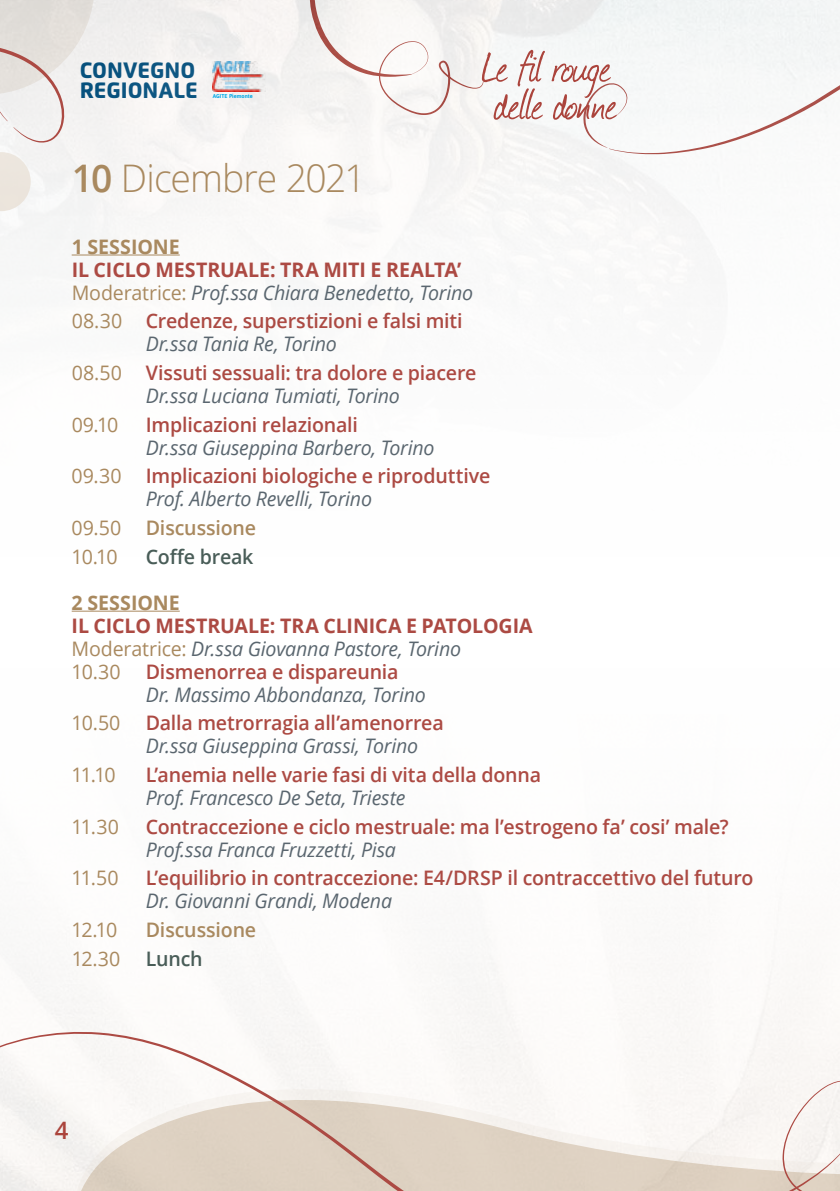
<style>
.page{position:relative;width:840px;height:1191px;background:#fff}
.page>*{position:absolute;margin:0;border:0;box-sizing:border-box;transform-origin:0 0}
.t1{font:50.2px/37.6px "Journal";letter-spacing:-.015em;color:#ab443c}
.t2{font:300 38px "Open Sans";letter-spacing:-.03em;color:#a9895f}
.t3{font:600 24px "Open Sans";color:#ab443c}
.t4{font:800 22.2px/20.4px "Flexo";color:#005283}
.t5{font:600 20px/23px "Open Sans";letter-spacing:-.01em;color:#ac4a43}
.t6{font:italic 20px/28.6px "Open Sans";letter-spacing:-.01em;color:#5a666f}
.t7{font:700 20px/23px "Open Sans";letter-spacing:-.01em;color:#ac4a43}
.t8{font:20px "Open Sans";letter-spacing:-.055em;color:#a9895f}
.t9{font:700 20px "Open Sans";color:#a9895f}
.t10{font:600 20px "Open Sans";letter-spacing:-.01em;color:#495d58}
.t11{font:600 20px "Open Sans";letter-spacing:-.01em;color:#a9895f}
.t12{font:700 5.6px "Asap";color:#00b1f3}
.s1{font-weight:600}
.s2{font-weight:400;color:#a9895f}
.s3{font-weight:400;font-style:italic;color:#5a666f}
.s4{font-style:normal;color:#a9895f}
.s5{font-weight:600;font-style:normal;color:#a9895f}
</style>
<div class="page">
<img style="left:0;top:0;width:839px;height:1030px">
<svg style="left:94px;top:0;width:460px;height:121px;fill:#f5f3f2"></svg>
<svg style="left:0;top:0;width:94px;height:143px"></svg>
<svg style="left:0;top:1030px;width:839px;height:161px;fill:#f8f5f3"></svg>
<svg style="left:781px;top:1080px;width:58px;height:111px"></svg>
<hr style="left:72px;top:254px;width:108px;height:1px;background:#a9895f">
<hr style="left:72px;top:610px;width:108px;height:1px;background:#a9895f">
<svg style="left:0;top:152px;width:31px;height:59px"></svg>
<p class="t4" style="left:80px;top:60px;width:120px">CONVEGNO<br>REGIONALE</p>
<p class="t12" style="left:213px;top:93px;width:42px">AGITE Piemonte</p>
<h2 class="t2" style="left:72px;top:152px;width:295px"><span class="s1">10</span> Dicembre 2021</h2>
<h1 class="t1" style="left:481px;top:47px;width:137px">Le fil rouge delle donne</h1>
<p class="t9" style="left:72px;top:232px;width:109px">1 SESSIONE</p>
<p class="t7" style="left:72px;top:257px;width:403px">IL CICLO MESTRUALE: TRA MITI E REALTA’<br><span class="s2">Moderatrice:</span> <span class="s3">Prof.ssa Chiara Benedetto, Torino</span></p>
<p class="t5" style="left:146px;top:309px;width:318px;text-indent:-74px"><span class="s2">08.30</span> Credenze, superstizioni e falsi miti<br><span class="s3">Dr.ssa Tania Re, Torino</span></p>
<p class="t5" style="left:72px;top:361px;width:406px;text-align:center"><span class="s2">08.50</span> Vissuti sessuali: tra dolore e piacere<br><span class="s3">Dr.ssa Luciana Tumiati, Torino</span></p>
<p class="t8" style="left:72px;top:410px;width:48px">09.10</p>
<p class="t5" style="left:146px;top:412px;width:213px">Implicazioni relazionali</p>
<p class="t5" style="left:72px;top:432px;width:420px;line-height:28.6px;text-indent:74px"><span class="s3">Dr.ssa Giuseppina Barbero, Torino<br></span><span class="s2">09.30</span> Implicazioni biologiche e riproduttive</p>
<p class="t6" style="left:72px;top:484px;width:302px;text-indent:74px">Prof. Alberto Revelli, Torino<br><span class="s4">09.50</span> <span class="s5">Discussione<br></span><span class="s4">10.10</span></p>
<p class="t10" style="left:146px;top:542px;width:109px">Coffe break</p>
<p class="t9" style="left:72px;top:588px;width:109px">2 SESSIONE</p>
<p class="t7" style="left:72px;top:613px;width:462px">IL CICLO MESTRUALE: TRA CLINICA E PATOLOGIA</p>
<p class="t6" style="left:72px;top:633px;width:391px"><span class="s4">Moderatrice:</span> Dr.ssa Giovanna Pastore, Torino</p>
<p class="t5" style="left:72px;top:659px;width:328px"><span class="s2">10.30</span> Dismenorrea e dispareunia</p>
<p class="t6" style="left:146px;top:679px;width:281px">Dr. Massimo Abbondanza, Torino</p>
<p class="t8" style="left:72px;top:709px;width:50px">10.50</p>
<p class="t5" style="left:146px;top:711px;width:299px">Dalla metrorragia all’amenorrea</p>
<p class="t6" style="left:146px;top:731px;width:274px">Dr.ssa Giuseppina Grassi, Torino</p>
<p class="t8" style="left:72px;top:761px;width:46px">11.10</p>
<p class="t5" style="left:146px;top:763px;width:396px">L’anemia nelle varie fasi di vita della donna</p>
<p class="t6" style="left:146px;top:783px;width:261px">Prof. Francesco De Seta, Trieste</p>
<p class="t8" style="left:72px;top:812px;width:49px">11.30</p>
<p class="t5" style="left:146px;top:814px;width:584px">Contraccezione e ciclo mestruale: ma l’estrogeno fa’ cosi’ male?</p>
<p class="t6" style="left:146px;top:834px;width:251px">Prof.ssa Franca Fruzzetti, Pisa</p>
<p class="t8" style="left:72px;top:864px;width:49px">11.50</p>
<p class="t5" style="left:146px;top:866px;width:609px">L’equilibrio in contraccezione: E4/DRSP il contraccettivo del futuro</p>
<p class="t6" style="left:146px;top:886px;width:248px">Dr. Giovanni Grandi, Modena</p>
<p class="t8" style="left:72px;top:916px;width:47px">12.10</p>
<p class="t11" style="left:146px;top:916px;width:112px">Discussione</p>
<p class="t8" style="left:72px;top:944px;width:50px">12.30</p>
<p class="t10" style="left:146px;top:944px;width:58px">Lunch</p>
<p class="t3" style="left:55px;top:1113px;width:15px">4</p>
</div>
